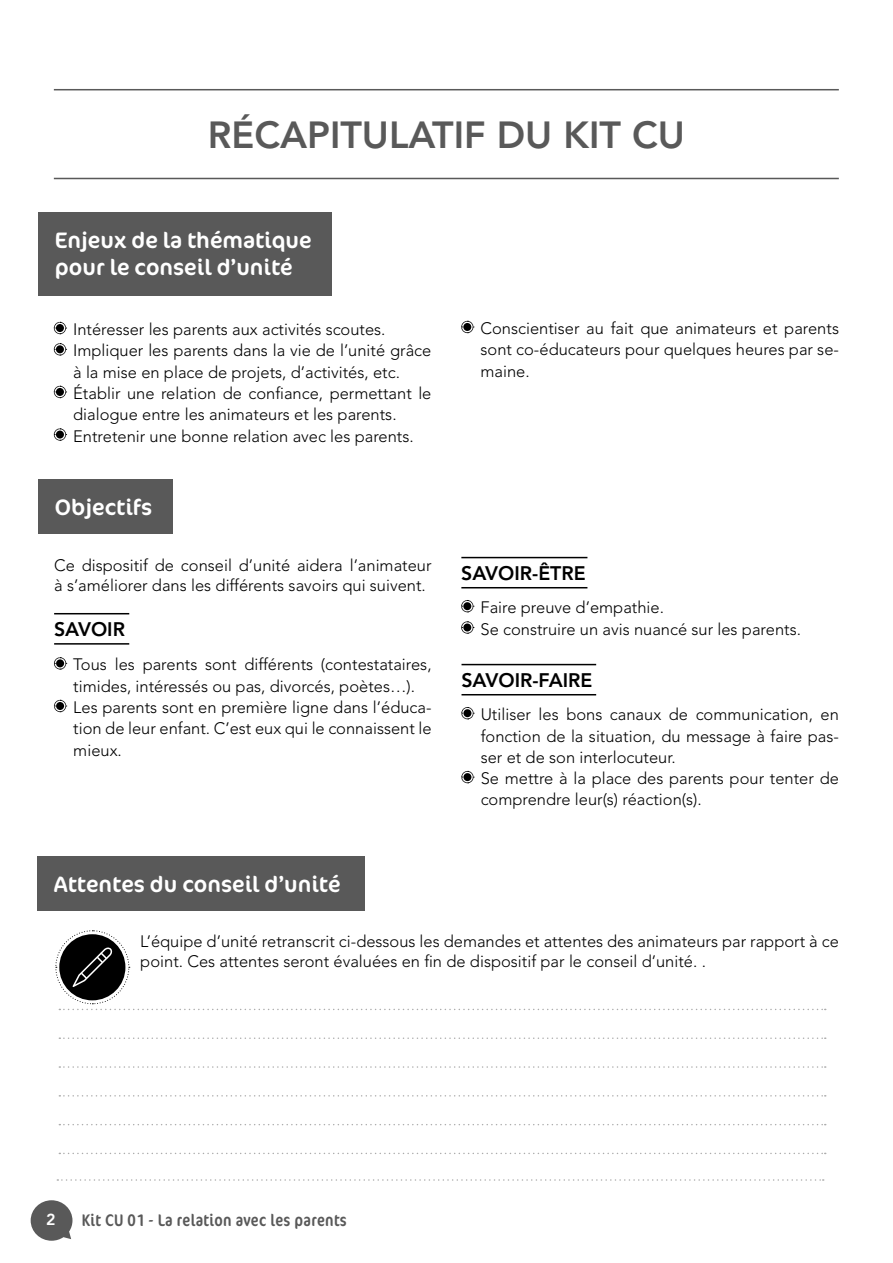
<style>
.page{position:relative;width:893px;height:1263px;background:#fff}
.page>*{position:absolute;margin:0;border:0;box-sizing:border-box;transform-origin:0 0}
.t1{font:800 37.5px "Avenir LT Std";color:#595959}
.t2{font:22.5px/27.8px "Cocon OT";color:#fff}
.t3{font:800 19.5px "Avenir LT Std";color:#000}
.t4{font:condensed 16.95px "Cocon OT";letter-spacing:.02em;color:#595959}
.t5{font:300 16.5px/21.3px "Avenir LT Std";color:#000}
.t6{font:800 15.9px "Avenir LT Std";color:#fff}
</style>
<div class="page">
<svg style="left:31px;top:1200px;width:41px;height:41px"></svg>
<hr style="left:54px;top:178px;width:785px;height:1px;background:#595959">
<hr style="left:54px;top:89px;width:785px;height:1px;background:#595959">
<svg style="left:54px;top:322px;width:13px;height:12px"></svg>
<svg style="left:54px;top:343px;width:13px;height:13px"></svg>
<svg style="left:54px;top:386px;width:13px;height:12px"></svg>
<svg style="left:54px;top:428px;width:13px;height:13px"></svg>
<div style="left:38px;top:212px;width:293px;height:84px;background:#595959"></div>
<hr style="left:54px;top:643px;width:75px;height:2px;background:#000">
<hr style="left:54px;top:613px;width:75px;height:1px;background:#000">
<svg style="left:54px;top:657px;width:13px;height:13px"></svg>
<svg style="left:54px;top:700px;width:13px;height:12px"></svg>
<hr style="left:461px;top:587px;width:126px;height:1px;background:#000">
<hr style="left:461px;top:557px;width:126px;height:1px;background:#000">
<svg style="left:461px;top:600px;width:13px;height:13px"></svg>
<svg style="left:461px;top:621px;width:13px;height:13px"></svg>
<hr style="left:461px;top:694px;width:135px;height:1px;background:#000">
<hr style="left:461px;top:664px;width:135px;height:1px;background:#000">
<svg style="left:461px;top:707px;width:13px;height:13px"></svg>
<svg style="left:461px;top:771px;width:13px;height:12px"></svg>
<svg style="left:461px;top:321px;width:13px;height:12px"></svg>
<div style="left:37px;top:856px;width:327px;height:55px;background:#595959"></div>
<div style="left:38px;top:480px;width:135px;height:54px;background:#595959"></div>
<svg style="left:59px;top:1153px;width:767px;height:1px"></svg>
<svg style="left:59px;top:1095px;width:767px;height:1px"></svg>
<svg style="left:59px;top:1066px;width:767px;height:2px"></svg>
<svg style="left:59px;top:1124px;width:767px;height:1px"></svg>
<svg style="left:59px;top:1037px;width:767px;height:2px"></svg>
<svg style="left:55px;top:930px;width:771px;height:80px"></svg>
<svg style="left:57px;top:1179px;width:767px;height:2px"></svg>
<p class="t1" style="left:208px;top:113px;width:479px">RÉCAPITULATIF DU KIT CU</p>
<p class="t2" style="left:55px;top:227px;width:258px">Enjeux de la thématique pour le conseil d’unité</p>
<p class="t5" style="left:73px;top:319px;width:360px">Intéresser les parents aux activités scoutes.<br>Impliquer les parents dans la vie de l’unité grâce à la mise en place de projets, d’activités, etc.<br>Établir une relation de confiance, permettant le dialogue entre les animateurs et les parents.<br>Entretenir une bonne relation avec les parents.</p>
<p class="t2" style="left:55px;top:494px;width:99px">Objectifs</p>
<p class="t5" style="left:54px;top:556px;width:379px;line-height:19.8px">Ce dispositif de conseil d’unité aidera l’animateur à s’améliorer dans les différents savoirs qui suivent.</p>
<p class="t3" style="left:54px;top:617px;width:73px">SAVOIR</p>
<p class="t5" style="left:73px;top:654px;width:360px">Tous les parents sont différents (contestataires, timides, intéressés ou pas, divorcés, poètes…).<br>Les parents sont en première ligne dans l’éduca&shy;tion de leur enfant. C’est eux qui le connaissent le mieux.</p>
<p class="t2" style="left:54px;top:871px;width:288px">Attentes du conseil d’unité</p>
<p class="t5" style="left:481px;top:318px;width:360px;text-align:justify">Conscientiser au fait que animateurs et parents sont co-éducateurs pour quelques heures par se&shy;maine.</p>
<p class="t3" style="left:461px;top:561px;width:126px">SAVOIR-ÊTRE</p>
<p class="t5" style="left:481px;top:597px;width:322px">Faire preuve d’empathie.<br>Se construire un avis nuancé sur les parents.</p>
<p class="t3" style="left:461px;top:668px;width:132px">SAVOIR-FAIRE</p>
<p class="t5" style="left:481px;top:704px;width:360px">Utiliser les bons canaux de communication, en fonction de la situation, du message à faire pas&shy;ser et de son interlocuteur.<br>Se mettre à la place des parents pour tenter de comprendre leur(s) réaction(s).</p>
<p class="t5" style="left:140px;top:932px;width:700px;line-height:19.8px">L’équipe d’unité retranscrit ci-dessous les demandes et attentes des animateurs par rapport à ce point. Ces attentes seront évaluées en fin de dispositif par le conseil d’unité. .</p>
<p class="t6" style="left:46px;top:1210px;width:11px">2</p>
<p class="t4" style="left:82px;top:1211px;width:267px">Kit CU 01 - La relation avec les parents</p>
</div>
